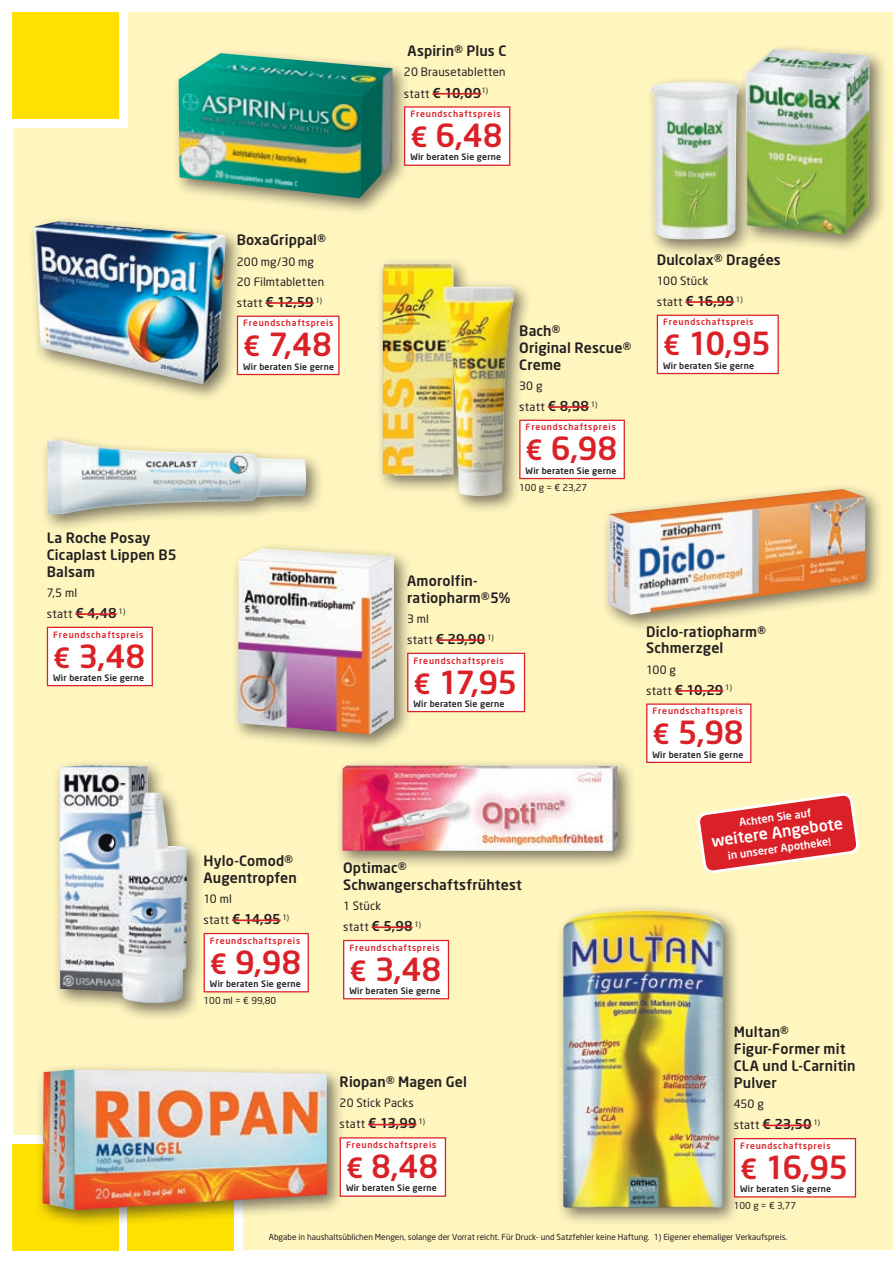
<style>
.page{position:relative;width:893px;height:1263px;background:#fff}
.page>*{position:absolute;margin:0;border:0;box-sizing:border-box;transform-origin:0 0}
.t1{font:500 31.5px "Neo Sans";letter-spacing:-.005em;color:#da2128}
.t2{font:500 15.75px "Neo Sans";color:#fff}
.t3{font:500 14.1px/16.8px "Neo Sans";letter-spacing:.01em;color:#231f20}
.t4{font:500 13.5px "Neo Sans";letter-spacing:-.01em;color:#231f20}
.t5{font:11.55px/21px "Neo Sans";letter-spacing:.015em;color:#231f20}
.t6{font:500 10.65px "Neo Sans";color:#fff}
.t7{font:9.45px "Neo Sans";color:#231f20}
.t8{font:500 8.7px "Neo Sans";letter-spacing:.085em;color:#da2128}
.t9{font:500 8.7px "Neo Sans";letter-spacing:.025em;color:#231f20}
.t10{font:8.25px "Neo Sans";color:#231f20}
.s1{font-weight:400;font-size:11.55px}
.s2{font-size:27.6px}
.s3{font-weight:500;font-size:13.5px}
</style>
<div class="page">
<div style="left:13px;top:13px;width:880px;height:1237px;background:#fef5bf"></div>
<div style="left:4px;top:4px;width:124px;height:124px;background:#fff"></div>
<div style="left:13px;top:13px;width:106px;height:106px;background:#ffe101"></div>
<div style="left:4px;top:1135px;width:124px;height:124px;background:#fff"></div>
<div style="left:13px;top:1144px;width:106px;height:106px;background:#ffe101"></div>
<div style="left:119px;top:1135px;width:123px;height:124px;background:#fff"></div>
<div style="left:128px;top:1144px;width:106px;height:106px;background:#ffe101"></div>
<div style="left:601px;top:482px;width:283px;height:150px;background:#231f20;opacity:.6"></div>
<img style="left:608px;top:489px;width:257px;height:126px">
<div style="left:646px;top:703px;width:105px;height:60px;background:#e25459"></div>
<div style="left:647px;top:705px;width:103px;height:57px;background:#fff"></div>
<hr style="left:675px;top:690px;width:48px;height:2px;background:#da2128">
<div style="left:375px;top:256px;width:157px;height:258px;background:#231f20;opacity:.6"></div>
<img style="left:383px;top:264px;width:131px;height:232px">
<svg style="left:519px;top:420px;width:106px;height:59px"></svg>
<div style="left:520px;top:421px;width:104px;height:57px;background:#fff"></div>
<hr style="left:548px;top:406px;width:41px;height:2px;background:#da2128">
<div style="left:231px;top:541px;width:181px;height:211px;background:#231f20;opacity:.6"></div>
<img style="left:238px;top:549px;width:156px;height:185px">
<svg style="left:407px;top:653px;width:118px;height:59px"></svg>
<div style="left:408px;top:654px;width:116px;height:57px;background:#fff"></div>
<hr style="left:436px;top:639px;width:49px;height:2px;background:#da2128">
<div style="left:645px;top:42px;width:243px;height:216px;background:#231f20;opacity:.6"></div>
<img style="left:652px;top:49px;width:217px;height:192px">
<div style="left:657px;top:315px;width:122px;height:59px;background:#ee9b9e"></div>
<div style="left:658px;top:316px;width:119px;height:57px;background:#fff"></div>
<hr style="left:685px;top:301px;width:49px;height:2px;background:#da2128">
<div style="left:27px;top:214px;width:217px;height:188px;background:#231f20;opacity:.6"></div>
<img style="left:34px;top:221px;width:192px;height:163px">
<svg style="left:237px;top:316px;width:102px;height:59px"></svg>
<div style="left:238px;top:317px;width:100px;height:57px;background:#fff"></div>
<hr style="left:265px;top:302px;width:49px;height:2px;background:#da2128">
<div style="left:171px;top:46px;width:240px;height:170px;background:#231f20;opacity:.6"></div>
<img style="left:179px;top:53px;width:214px;height:145px">
<div style="left:404px;top:106px;width:106px;height:60px;background:#e77175"></div>
<div style="left:405px;top:108px;width:104px;height:57px;background:#fff"></div>
<hr style="left:433px;top:93px;width:48px;height:2px;background:#da2128">
<svg style="left:698px;top:793px;width:160px;height:80px"></svg>
<svg style="left:741px;top:1138px;width:115px;height:59px"></svg>
<div style="left:735px;top:1139px;width:120px;height:57px;background:#fff"></div>
<hr style="left:762px;top:1124px;width:50px;height:2px;background:#da2128">
<div style="left:556px;top:903px;width:185px;height:323px;background:#231f20;opacity:.6"></div>
<img style="left:563px;top:910px;width:160px;height:297px">
<div style="left:52px;top:758px;width:153px;height:263px;background:#231f20;opacity:.6"></div>
<img style="left:60px;top:765px;width:127px;height:238px">
<svg style="left:204px;top:933px;width:105px;height:59px"></svg>
<div style="left:205px;top:934px;width:103px;height:57px;background:#fff"></div>
<hr style="left:232px;top:919px;width:49px;height:2px;background:#da2128">
<div style="left:335px;top:758px;width:301px;height:111px;background:#231f20;opacity:.6"></div>
<img style="left:342px;top:765px;width:276px;height:86px">
<svg style="left:343px;top:940px;width:106px;height:59px"></svg>
<div style="left:344px;top:941px;width:104px;height:57px;background:#fff"></div>
<hr style="left:372px;top:926px;width:41px;height:2px;background:#da2128">
<div style="left:35px;top:1062px;width:310px;height:166px;background:#231f20;opacity:.6"></div>
<img style="left:43px;top:1069px;width:284px;height:141px">
<div style="left:340px;top:1137px;width:106px;height:60px;background:#ec9295"></div>
<div style="left:341px;top:1138px;width:104px;height:57px;background:#fff"></div>
<hr style="left:368px;top:1124px;width:49px;height:1px;background:#da2128">
<div style="left:40px;top:433px;width:284px;height:99px;background:#231f20;opacity:.6"></div>
<img style="left:47px;top:440px;width:259px;height:74px">
<svg style="left:47px;top:627px;width:106px;height:59px"></svg>
<div style="left:48px;top:628px;width:104px;height:57px;background:#fff"></div>
<hr style="left:75px;top:613px;width:42px;height:2px;background:#da2128">
<p class="t3" style="left:407px;top:42px;width:100px">Aspirin® Plus C</p>
<p class="t5" style="left:404px;top:62px;width:103px">20 Brausetabletten</p>
<p class="t4" style="left:404px;top:84px;width:86px"><span class="s1">statt</span> € 10,09<sup>1)</sup></p>
<p class="t8" style="left:410px;top:108px;width:92px">Freundschaftspreis</p>
<h1 class="t1" style="left:410px;top:116px;width:94px"><span class="s2">€</span> 6,48</h1>
<p class="t9" style="left:410px;top:152px;width:92px">Wir beraten Sie gerne</p>
<p class="t3" style="left:47px;top:529px;width:131px">La Roche Posay<br>Cicaplast Lippen B5<br>Balsam</p>
<p class="t5" style="left:47px;top:582px;width:80px">7,5 ml<br>statt <span class="s3">€ 4,48</span> <sup>1)</sup></p>
<p class="t8" style="left:53px;top:629px;width:92px">Freundschaftspreis</p>
<h1 class="t1" style="left:53px;top:636px;width:94px"><span class="s2">€</span> 3,48</h1>
<p class="t9" style="left:53px;top:672px;width:92px">Wir beraten Sie gerne</p>
<p class="t3" style="left:237px;top:231px;width:91px">BoxaGrippal®</p>
<p class="t5" style="left:237px;top:251px;width:89px;line-height:20.1px">200 mg/30 mg<br>20 Filmtabletten</p>
<p class="t4" style="left:237px;top:293px;width:87px"><span class="s1">statt</span> € 12,59 <sup>1)</sup></p>
<p class="t8" style="left:243px;top:318px;width:92px">Freundschaftspreis</p>
<h1 class="t1" style="left:243px;top:325px;width:90px"><span class="s2">€</span> 7,48</h1>
<p class="t9" style="left:243px;top:361px;width:92px">Wir beraten Sie gerne</p>
<p class="t3" style="left:519px;top:322px;width:114px">Bach®<br>Original Rescue®<br>Creme</p>
<p class="t5" style="left:519px;top:375px;width:80px">30 g<br>statt <span class="s3">€ 8,98</span> <sup>1)</sup></p>
<p class="t8" style="left:526px;top:422px;width:92px">Freundschaftspreis</p>
<h1 class="t1" style="left:526px;top:429px;width:93px"><span class="s2">€</span> 6,98</h1>
<p class="t9" style="left:526px;top:465px;width:92px">Wir beraten Sie gerne</p>
<p class="t7" style="left:519px;top:481px;width:70px">100 g = € 23,27</p>
<p class="t3" style="left:657px;top:251px;width:126px">Dulcolax® Dragées</p>
<p class="t5" style="left:657px;top:270px;width:53px">100 Stück</p>
<p class="t4" style="left:657px;top:292px;width:87px"><span class="s1">statt</span> € 16,99 <sup>1)</sup></p>
<p class="t8" style="left:663px;top:317px;width:92px">Freundschaftspreis</p>
<h1 class="t1" style="left:663px;top:324px;width:110px"><span class="s2">€</span> 10,95</h1>
<p class="t9" style="left:663px;top:360px;width:92px">Wir beraten Sie gerne</p>
<p class="t3" style="left:407px;top:572px;width:105px">Amorolfin&shy;ratiopharm®5%</p>
<p class="t5" style="left:407px;top:608px;width:23px">3 ml</p>
<p class="t4" style="left:407px;top:630px;width:88px"><span class="s1">statt</span> € 29,90 <sup>1)</sup></p>
<p class="t8" style="left:414px;top:655px;width:92px">Freundschaftspreis</p>
<h1 class="t1" style="left:414px;top:662px;width:105px"><span class="s2">€</span> 17,95</h1>
<p class="t9" style="left:414px;top:698px;width:92px">Wir beraten Sie gerne</p>
<p class="t3" style="left:204px;top:852px;width:95px">Hylo-Comod®<br>Augentropfen</p>
<p class="t5" style="left:204px;top:888px;width:30px">10 ml</p>
<p class="t4" style="left:204px;top:910px;width:87px"><span class="s1">statt</span> € 14,95 <sup>1)</sup></p>
<p class="t8" style="left:210px;top:935px;width:92px">Freundschaftspreis</p>
<h1 class="t1" style="left:210px;top:942px;width:93px"><span class="s2">€</span> 9,98</h1>
<p class="t9" style="left:210px;top:978px;width:92px">Wir beraten Sie gerne</p>
<p class="t7" style="left:204px;top:995px;width:74px">100 ml = € 99,80</p>
<p class="t3" style="left:343px;top:859px;width:180px">Optimac®<br>Schwangerschaftsfrühtest</p>
<p class="t5" style="left:343px;top:895px;width:80px">1 Stück<br>statt <span class="s3">€ 5,98</span> <sup>1)</sup></p>
<p class="t8" style="left:349px;top:942px;width:92px">Freundschaftspreis</p>
<h1 class="t1" style="left:349px;top:949px;width:94px"><span class="s2">€</span> 3,48</h1>
<p class="t9" style="left:349px;top:985px;width:92px">Wir beraten Sie gerne</p>
<p class="t3" style="left:340px;top:1073px;width:129px">Riopan® Magen Gel</p>
<p class="t5" style="left:340px;top:1092px;width:76px">20 Stick Packs</p>
<p class="t4" style="left:340px;top:1115px;width:87px"><span class="s1">statt</span> € 13,99 <sup>1)</sup></p>
<p class="t8" style="left:346px;top:1139px;width:92px">Freundschaftspreis</p>
<h1 class="t1" style="left:346px;top:1146px;width:94px"><span class="s2">€</span> 8,48</h1>
<p class="t9" style="left:346px;top:1182px;width:92px">Wir beraten Sie gerne</p>
<p class="t3" style="left:646px;top:623px;width:121px">Diclo-ratiopharm®<br>Schmerzgel</p>
<p class="t5" style="left:646px;top:659px;width:31px">100 g</p>
<p class="t4" style="left:646px;top:681px;width:87px"><span class="s1">statt</span> € 10,29 <sup>1)</sup></p>
<p class="t8" style="left:652px;top:706px;width:92px">Freundschaftspreis</p>
<h1 class="t1" style="left:652px;top:713px;width:93px"><span class="s2">€</span> 5,98</h1>
<p class="t9" style="left:652px;top:749px;width:92px">Wir beraten Sie gerne</p>
<p class="t6" style="left:738px;top:816px;width:74px;rotate:-8deg">Achten Sie auf</p>
<p class="t2" style="left:710px;top:831px;width:134px;rotate:-8deg">weitere Angebote</p>
<p class="t6" style="left:727px;top:849px;width:105px;rotate:-8deg">in unserer Apotheke!</p>
<p class="t3" style="left:734px;top:1023px;width:123px">Multan®<br>Figur-Former mit<br>CLA und L-Carnitin<br>Pulver</p>
<p class="t5" style="left:734px;top:1093px;width:31px">450 g</p>
<p class="t4" style="left:734px;top:1116px;width:88px"><span class="s1">statt</span> € 23,50 <sup>1)</sup></p>
<p class="t8" style="left:740px;top:1140px;width:92px">Freundschaftspreis</p>
<h1 class="t1" style="left:740px;top:1147px;width:110px"><span class="s2">€</span> 16,95</h1>
<p class="t9" style="left:740px;top:1183px;width:92px">Wir beraten Sie gerne</p>
<p class="t7" style="left:734px;top:1200px;width:64px">100 g = € 3,77</p>
<p class="t10" style="left:269px;top:1231px;width:520px">Abgabe in haushaltsüblichen Mengen, solange der Vorrat reicht. Für Druck- und Satzfehler keine Haftung. 1) Eigener ehemaliger Verkaufspreis.</p>
</div>
